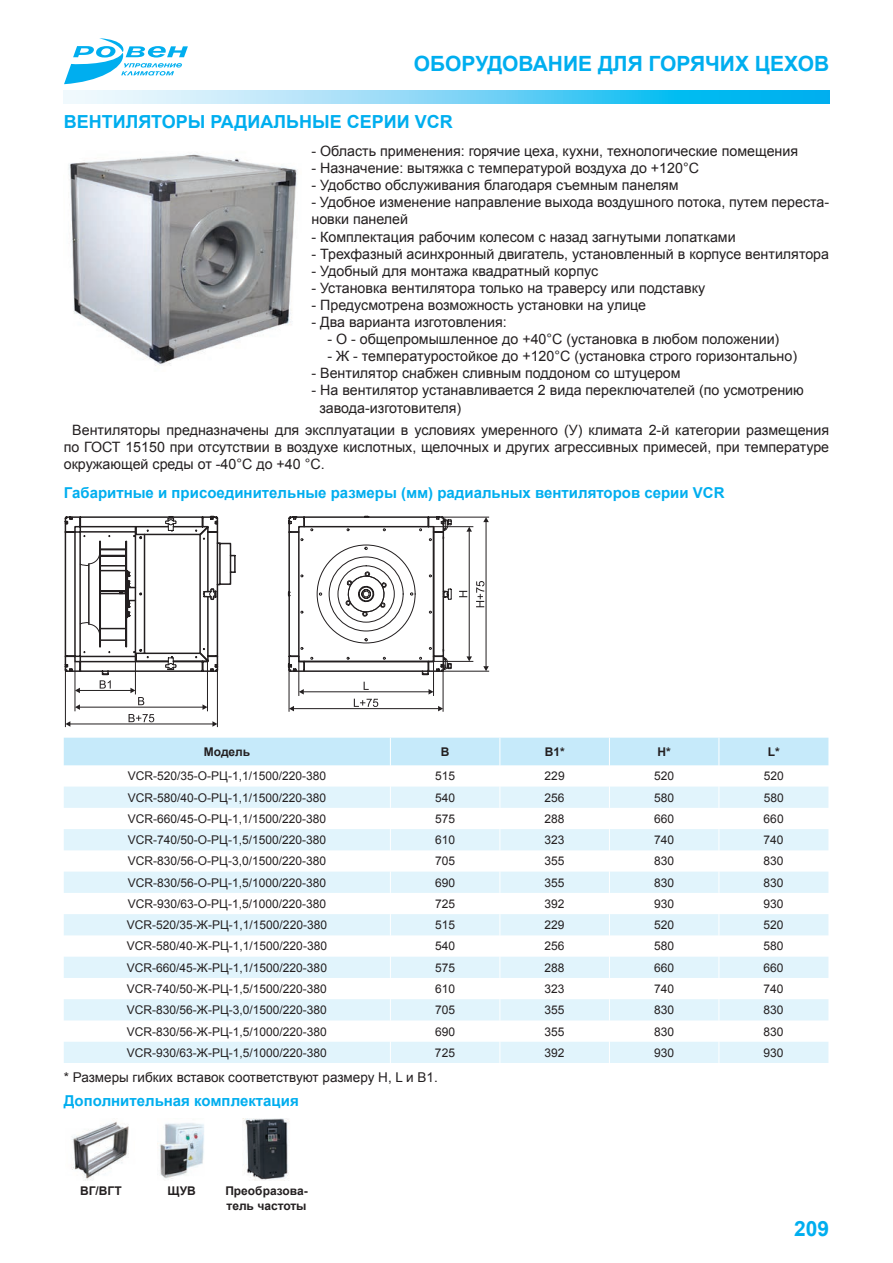
<style>
.page{position:relative;width:893px;height:1263px;background:#fff}
.page>*{position:absolute;margin:0;border:0;box-sizing:border-box;transform-origin:0 0}
.t1{font:700 21px "Arial";color:#00aeef}
.t2{font:700 18px "Arial";color:#00aeef}
.t3{font:700 15px "Arial";color:#00aeef}
.t4{font:14.25px/17.1px "Arial";color:#231f20}
.t5{font:13.5px "Arial";color:#231f20}
.t6{font:12px "Arial";color:#231f20}
.t7{font:700 12px/14.4px "Arial";color:#231f20}
</style>
<div class="page">
<svg style="left:64px;top:38px;width:124px;height:46px"></svg>
<svg style="left:64px;top:90px;width:765px;height:13px;background:#76d5f6"></svg>
<img style="left:68px;top:154px;width:229px;height:212px">
<svg style="left:287px;top:515px;width:165px;height:161px"></svg>
<hr style="left:433px;top:661px;width:40px;height:1px;background:#231f20">
<hr style="left:433px;top:526px;width:40px;height:1px;background:#231f20">
<hr style="left:469px;top:531px;width:1px;height:126px;background:#231f20">
<svg style="left:466px;top:656px;width:6px;height:5px"></svg>
<svg style="left:466px;top:527px;width:6px;height:5px"></svg>
<svg style="left:459px;top:591px;width:8px;height:6px"></svg>
<hr style="left:440px;top:671px;width:49px;height:1px;background:#231f20">
<hr style="left:441px;top:517px;width:48px;height:1px;background:#231f20">
<hr style="left:486px;top:522px;width:1px;height:145px;background:#231f20">
<svg style="left:483px;top:666px;width:6px;height:5px"></svg>
<svg style="left:483px;top:517px;width:6px;height:5px"></svg>
<svg style="left:476px;top:581px;width:8px;height:26px"></svg>
<hr style="left:299px;top:656px;width:1px;height:40px;background:#231f20">
<hr style="left:433px;top:656px;width:1px;height:40px;background:#231f20">
<hr style="left:303px;top:691px;width:126px;height:1px;background:#231f20">
<svg style="left:299px;top:689px;width:5px;height:5px"></svg>
<svg style="left:429px;top:689px;width:4px;height:5px"></svg>
<svg style="left:364px;top:682px;width:5px;height:8px"></svg>
<hr style="left:289px;top:663px;width:1px;height:49px;background:#231f20">
<hr style="left:443px;top:664px;width:1px;height:48px;background:#231f20">
<hr style="left:294px;top:708px;width:144px;height:1px;background:#231f20">
<svg style="left:289px;top:706px;width:5px;height:5px"></svg>
<svg style="left:438px;top:706px;width:5px;height:5px"></svg>
<svg style="left:354px;top:699px;width:24px;height:8px"></svg>
<svg style="left:64px;top:515px;width:172px;height:212px"></svg>
<svg style="left:64px;top:738px;width:764px;height:325px"></svg>
<img style="left:157px;top:1123px;width:47px;height:56px">
<img style="left:243px;top:1119px;width:47px;height:62px">
<img style="left:71px;top:1121px;width:58px;height:60px">
<h1 class="t1" style="left:414px;top:49px;width:417px">оборудование для горячих цехов</h1>
<p class="t2" style="left:64px;top:110px;width:390px">ВЕНТИЛЯТОРЫ РАДИАЛЬНЫЕ СЕРИИ VCR</p>
<p class="t4" style="left:311px;top:143px;width:488px">- Область применения: горячие цеха, кухни, технологические помещения</p>
<p class="t4" style="left:311px;top:160px;width:389px">- Назначение: вытяжка с температурой воздуха до +120°С</p>
<p class="t4" style="left:311px;top:177px;width:369px">- Удобство обслуживания благодаря съемным панелям</p>
<p class="t4" style="left:311px;top:194px;width:519px">- Удобное изменение направление выхода воздушного потока, путем переста&shy;новки панелей</p>
<p class="t4" style="left:311px;top:228px;width:426px">- Комплектация рабочим колесом с назад загнутыми лопатками</p>
<p class="t4" style="left:311px;top:245px;width:519px">- Трехфазный асинхронный двигатель, установленный в корпусе вентилятора</p>
<p class="t4" style="left:311px;top:262px;width:288px">- Удобный для монтажа квадратный корпус</p>
<p class="t4" style="left:311px;top:279px;width:395px">- Установка вентилятора только на траверсу или подставку</p>
<p class="t4" style="left:311px;top:297px;width:336px">- Предусмотрена возможность установки на улице</p>
<p class="t4" style="left:311px;top:314px;width:197px">- Два варианта изготовления:</p>
<p class="t4" style="left:327px;top:331px;width:454px">- О - общепромышленное до +40°С (установка в любом положении)</p>
<p class="t4" style="left:327px;top:348px;width:471px">- Ж - температуростойкое до +120°С (установка строго горизонтально)</p>
<p class="t4" style="left:311px;top:365px;width:371px">- Вентилятор снабжен сливным поддоном со штуцером</p>
<p class="t4" style="left:319px;top:382px;width:486px;text-indent:-8px">- На вентилятор устанавливается 2 вида переключателей (по усмотрению завода-изготовителя)</p>
<p class="t4" style="left:64px;top:421px;width:767px;text-align:justify;text-indent:9px">Вентиляторы предназначены для эксплуатации в условиях умеренного (У) климата 2-й категории размещения по ГОСТ 15150 при отсутствии в воздухе кислотных, щелочных и других агрессивных примесей, при температуре окружающей среды от -40°С до +40 °С.</p>
<p class="t3" style="left:64px;top:483px;width:662px">Габаритные и присоединительные размеры (мм) радиальных вентиляторов серии VCR</p>
<p class="t7" style="left:204px;top:745px;width:48px">Модель</p>
<p class="t7" style="left:441px;top:745px;width:10px">B</p>
<p class="t7" style="left:545px;top:745px;width:22px">B1*</p>
<p class="t7" style="left:657px;top:745px;width:15px">H*</p>
<p class="t7" style="left:768px;top:745px;width:13px">L*</p>
<p class="t6" style="left:128px;top:768px;width:200px">VCR-520/35-О-РЦ-1,1/1500/220-380</p>
<p class="t6" style="left:435px;top:768px;width:22px">515</p>
<p class="t6" style="left:545px;top:768px;width:22px">229</p>
<p class="t6" style="left:654px;top:768px;width:22px">520</p>
<p class="t6" style="left:764px;top:768px;width:22px">520</p>
<p class="t6" style="left:128px;top:789px;width:200px">VCR-580/40-О-РЦ-1,1/1500/220-380</p>
<p class="t6" style="left:435px;top:789px;width:22px">540</p>
<p class="t6" style="left:545px;top:789px;width:22px">256</p>
<p class="t6" style="left:654px;top:789px;width:22px">580</p>
<p class="t6" style="left:764px;top:789px;width:22px">580</p>
<p class="t6" style="left:128px;top:811px;width:200px">VCR-660/45-О-РЦ-1,1/1500/220-380</p>
<p class="t6" style="left:435px;top:811px;width:22px">575</p>
<p class="t6" style="left:545px;top:811px;width:22px">288</p>
<p class="t6" style="left:654px;top:811px;width:22px">660</p>
<p class="t6" style="left:764px;top:811px;width:22px">660</p>
<p class="t6" style="left:128px;top:832px;width:200px">VCR-740/50-О-РЦ-1,5/1500/220-380</p>
<p class="t6" style="left:435px;top:832px;width:22px">610</p>
<p class="t6" style="left:545px;top:832px;width:22px">323</p>
<p class="t6" style="left:654px;top:832px;width:22px">740</p>
<p class="t6" style="left:764px;top:832px;width:22px">740</p>
<p class="t6" style="left:128px;top:853px;width:200px">VCR-830/56-О-РЦ-3,0/1500/220-380</p>
<p class="t6" style="left:435px;top:853px;width:22px">705</p>
<p class="t6" style="left:545px;top:853px;width:22px">355</p>
<p class="t6" style="left:654px;top:853px;width:22px">830</p>
<p class="t6" style="left:764px;top:853px;width:22px">830</p>
<p class="t6" style="left:128px;top:874px;width:200px">VCR-830/56-О-РЦ-1,5/1000/220-380</p>
<p class="t6" style="left:435px;top:874px;width:22px">690</p>
<p class="t6" style="left:545px;top:874px;width:22px">355</p>
<p class="t6" style="left:654px;top:874px;width:22px">830</p>
<p class="t6" style="left:764px;top:874px;width:22px">830</p>
<p class="t6" style="left:128px;top:896px;width:200px">VCR-930/63-О-РЦ-1,5/1000/220-380</p>
<p class="t6" style="left:435px;top:896px;width:22px">725</p>
<p class="t6" style="left:545px;top:896px;width:22px">392</p>
<p class="t6" style="left:654px;top:896px;width:22px">930</p>
<p class="t6" style="left:764px;top:896px;width:22px">930</p>
<p class="t6" style="left:127px;top:917px;width:202px">VCR-520/35-Ж-РЦ-1,1/1500/220-380</p>
<p class="t6" style="left:435px;top:917px;width:22px">515</p>
<p class="t6" style="left:545px;top:917px;width:22px">229</p>
<p class="t6" style="left:654px;top:917px;width:22px">520</p>
<p class="t6" style="left:764px;top:917px;width:22px">520</p>
<p class="t6" style="left:127px;top:938px;width:202px">VCR-580/40-Ж-РЦ-1,1/1500/220-380</p>
<p class="t6" style="left:435px;top:938px;width:22px">540</p>
<p class="t6" style="left:545px;top:938px;width:22px">256</p>
<p class="t6" style="left:654px;top:938px;width:22px">580</p>
<p class="t6" style="left:764px;top:938px;width:22px">580</p>
<p class="t6" style="left:127px;top:960px;width:202px">VCR-660/45-Ж-РЦ-1,1/1500/220-380</p>
<p class="t6" style="left:435px;top:960px;width:22px">575</p>
<p class="t6" style="left:545px;top:960px;width:22px">288</p>
<p class="t6" style="left:654px;top:960px;width:22px">660</p>
<p class="t6" style="left:764px;top:960px;width:22px">660</p>
<p class="t6" style="left:127px;top:981px;width:202px">VCR-740/50-Ж-РЦ-1,5/1500/220-380</p>
<p class="t6" style="left:435px;top:981px;width:22px">610</p>
<p class="t6" style="left:544px;top:981px;width:22px">323</p>
<p class="t6" style="left:654px;top:981px;width:22px">740</p>
<p class="t6" style="left:763px;top:981px;width:22px">740</p>
<p class="t6" style="left:127px;top:1002px;width:202px">VCR-830/56-Ж-РЦ-3,0/1500/220-380</p>
<p class="t6" style="left:435px;top:1002px;width:22px">705</p>
<p class="t6" style="left:544px;top:1002px;width:22px">355</p>
<p class="t6" style="left:654px;top:1002px;width:22px">830</p>
<p class="t6" style="left:763px;top:1002px;width:22px">830</p>
<p class="t6" style="left:127px;top:1023px;width:202px">VCR-830/56-Ж-РЦ-1,5/1000/220-380</p>
<p class="t6" style="left:435px;top:1023px;width:22px">690</p>
<p class="t6" style="left:544px;top:1023px;width:22px">355</p>
<p class="t6" style="left:654px;top:1023px;width:22px">830</p>
<p class="t6" style="left:763px;top:1023px;width:22px">830</p>
<p class="t6" style="left:127px;top:1045px;width:202px">VCR-930/63-Ж-РЦ-1,5/1000/220-380</p>
<p class="t6" style="left:435px;top:1045px;width:22px">725</p>
<p class="t6" style="left:544px;top:1045px;width:22px">392</p>
<p class="t6" style="left:654px;top:1045px;width:22px">930</p>
<p class="t6" style="left:763px;top:1045px;width:22px">930</p>
<p class="t5" style="left:64px;top:1068px;width:376px">* Размеры гибких вставок соответствуют размеру H, L и B1.</p>
<p class="t3" style="left:64px;top:1090px;width:236px">Дополнительная комплектация</p>
<p class="t7" style="left:80px;top:1184px;width:43px">ВГ/ВГТ</p>
<p class="t7" style="left:168px;top:1184px;width:30px">ЩУВ</p>
<p class="t7" style="left:225px;top:1184px;width:84px">Преобразова&shy;тель частоты</p>
<h1 class="t1" style="left:794px;top:1214px;width:37px">209</h1>
</div>
